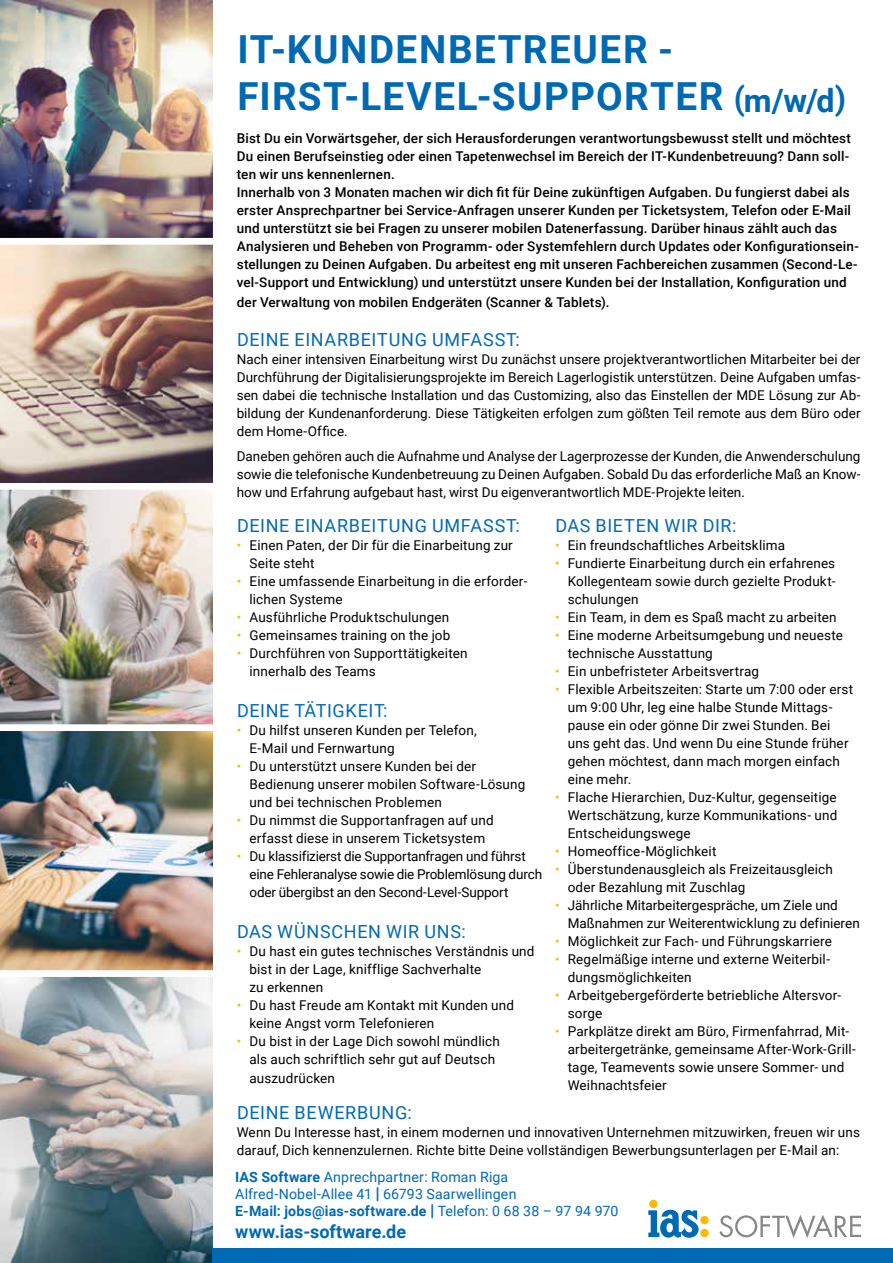
<style>
.page{position:relative;width:893px;height:1263px;background:#fff}
.page>*{position:absolute;margin:0;border:0;box-sizing:border-box;transform-origin:0 0}
.t1{font:700 38.7px/46.3px "Roboto";letter-spacing:.04em;color:#0069b4}
.t2{font:18px "Roboto";letter-spacing:.035em;color:#0069b4}
.t3{font:700 18px "Roboto";color:#0069b4}
.t4{font:14.25px/17px "Roboto";letter-spacing:.01em;color:#0069b4}
.t5{font:13.5px/18px "Roboto";letter-spacing:.01em;color:#000}
.t6{font:500 13.5px/18px "Roboto";letter-spacing:.015em;color:#000}
.t7{font:13.5px/18px "Roboto";letter-spacing:-.015em;color:#000}
.s1{font-size:32.25px}
.s2{color:#fbba00}
.s3{font-weight:700}
.s4{font-family:"Navigo"}
</style>
<div class="page">
<img style="left:0;top:0;width:213px;height:724px">
<img style="left:0;top:731px;width:213px;height:239px">
<div style="left:0;top:238px;width:222px;height:7px;background:#fff"></div>
<div style="left:0;top:483px;width:222px;height:7px;background:#fff"></div>
<img style="left:0;top:977px;width:213px;height:286px">
<svg style="left:649px;top:1199px;width:9px;height:9px"></svg>
<svg style="left:700px;top:1228px;width:9px;height:9px"></svg>
<div style="left:700px;top:1216px;width:9px;height:8px;background:#fbba00;border-radius:50%"></div>
<svg style="left:648px;top:1210px;width:51px;height:28px"></svg>
<svg style="left:719px;top:1215px;width:142px;height:23px"></svg>
<div style="left:213px;top:1248px;width:680px;height:15px;background:#0069b4"></div>
<h1 class="t1" style="left:237px;top:25px;width:610px">IT-KUNDENBETREUER -<br>FIRST-LEVEL-SUPPORTER <span class="s1">(m/w/d)</span></h1>
<p class="t6" style="left:237px;top:129px;width:623px">Bist Du ein Vorwärtsgeher, der sich Herausforderungen verantwortungsbewusst stellt und möchtest Du einen Berufseinstieg oder einen Tapetenwechsel im Bereich der IT-Kundenbetreuung? Dann soll&shy;ten wir uns kennenlernen.<br>Innerhalb von 3 Monaten machen wir dich fit für Deine zukünftigen Aufgaben. Du fungierst dabei als erster Ansprechpartner bei Service-Anfragen unserer Kunden per Ticketsystem, Telefon oder E-Mail und unterstützt sie bei Fragen zu unserer mobilen Datenerfassung. Darüber hinaus zählt auch das Analysieren und Beheben von Programm- oder Systemfehlern durch Updates oder Konfigurationsein&shy;stellungen zu Deinen Aufgaben. Du arbeitest eng mit unseren Fachbereichen zusammen (Second-Le&shy;vel-Support und Entwicklung) und unterstützt unsere Kunden bei der Installation, Konfiguration und</p>
<p class="t6" style="left:237px;top:292px;width:374px">der Verwaltung von mobilen Endgeräten (Scanner &amp; Tablets).</p>
<h2 class="t2" style="left:237px;top:327px;width:284px">DEINE EINARBEITUNG UMFASST:</h2>
<p class="t5" style="left:237px;top:350px;width:625px;text-align:justify">Nach einer intensiven Einarbeitung wirst Du zunächst unsere projektverantwortlichen Mitarbeiter bei der Durchführung der Digitalisierungsprojekte im Bereich Lagerlogistik unterstützen. Deine Aufgaben umfas&shy;sen dabei die technische Installation und das Customizing, also das Einstellen der MDE Lösung zur Ab&shy;bildung der Kundenanforderung. Diese Tätigkeiten erfolgen zum gößten Teil remote aus dem Büro oder dem Home-Office.</p>
<p class="t5" style="left:237px;top:447px;width:625px;text-align:justify">Daneben gehören auch die Aufnahme und Analyse der Lagerprozesse der Kunden, die Anwenderschulung sowie die telefonische Kundenbetreuung zu Deinen Aufgaben. Sobald Du das erforderliche Maß an Know&shy;how und Erfahrung aufgebaut hast, wirst Du eigenverantwortlich MDE-Projekte leiten.</p>
<h2 class="t2" style="left:237px;top:513px;width:284px">DEINE EINARBEITUNG UMFASST:</h2>
<p class="t5" style="left:250px;top:535px;width:265px;text-indent:-13px"><span class="s2">•</span> Einen Paten, der Dir für die Einarbeitung zur<br>Seite steht</p>
<p class="t5" style="left:250px;top:571px;width:279px;text-indent:-13px"><span class="s2">•</span> Eine umfassende Einarbeitung in die erforder&shy;lichen Systeme</p>
<p class="t5" style="left:237px;top:607px;width:214px"><span class="s2">•</span> Ausführliche Produktschulungen</p>
<p class="t5" style="left:237px;top:625px;width:215px"><span class="s2">•</span> Gemeinsames training on the job</p>
<p class="t5" style="left:250px;top:643px;width:220px;text-indent:-13px"><span class="s2">•</span> Durchführen von Supporttätigkeiten innerhalb des Teams</p>
<h2 class="t2" style="left:237px;top:698px;width:152px">DEINE TÄTIGKEIT:</h2>
<p class="t5" style="left:250px;top:720px;width:229px;text-indent:-13px"><span class="s2">•</span> Du hilfst unseren Kunden per Telefon,<br>E-Mail und Fernwartung</p>
<p class="t5" style="left:250px;top:756px;width:277px;text-indent:-13px"><span class="s2">•</span> Du unterstützt unsere Kunden bei der<br>Bedienung unserer mobilen Software-Lösung und bei technischen Problemen</p>
<p class="t5" style="left:237px;top:810px;width:259px;text-align:center"><span class="s2">•</span> Du nimmst die Supportanfragen auf und erfasst diese in unserem Ticketsystem</p>
<p class="t7" style="left:250px;top:846px;width:294px;text-indent:-13px"><span class="s2">•</span> Du klassifizierst die Supportanfragen und führst eine Fehleranalyse sowie die Problemlösung durch oder übergibst an den Second-Level-Support</p>
<h2 class="t2" style="left:237px;top:918px;width:230px">DAS WÜNSCHEN WIR UNS:</h2>
<p class="t5" style="left:250px;top:941px;width:287px;text-indent:-13px"><span class="s2">•</span> Du hast ein gutes technisches Verständnis und bist in der Lage, knifflige Sachverhalte<br>zu erkennen</p>
<p class="t5" style="left:250px;top:995px;width:266px;text-indent:-13px"><span class="s2">•</span> Du hast Freude am Kontakt mit Kunden und keine Angst vorm Telefonieren</p>
<p class="t5" style="left:237px;top:1031px;width:265px;text-align:center"><span class="s2">•</span> Du bist in der Lage Dich sowohl mündlich als auch schriftlich sehr gut auf Deutsch</p>
<p class="t5" style="left:250px;top:1069px;width:87px">auszudrücken</p>
<h2 class="t2" style="left:555px;top:513px;width:183px">DAS BIETEN WIR DIR:</h2>
<p class="t5" style="left:555px;top:535px;width:232px"><span class="s2">•</span> Ein freundschaftliches Arbeitsklima</p>
<p class="t5" style="left:568px;top:553px;width:269px;text-align:justify;text-indent:-13px"><span class="s2">•</span> Fundierte Einarbeitung durch ein erfahrenes Kollegenteam sowie durch gezielte Produkt&shy;schulungen</p>
<p class="t5" style="left:555px;top:607px;width:283px"><span class="s2">•</span> Ein Team, in dem es Spaß macht zu arbeiten</p>
<p class="t5" style="left:568px;top:625px;width:277px;text-indent:-13px"><span class="s2">•</span> Eine moderne Arbeitsumgebung und neueste technische Ausstattung</p>
<p class="t5" style="left:555px;top:661px;width:206px"><span class="s2">•</span> Ein unbefristeter Arbeitsvertrag</p>
<p class="t5" style="left:568px;top:679px;width:287px;text-indent:-13px"><span class="s2">•</span> Flexible Arbeitszeiten: Starte um 7:00 oder erst um 9:00 Uhr, leg eine halbe Stunde Mittags&shy;pause ein oder gönne Dir zwei Stunden. Bei uns geht das. Und wenn Du eine Stunde früher gehen möchtest, dann mach morgen einfach eine mehr.</p>
<p class="t5" style="left:568px;top:787px;width:271px;text-align:justify;text-indent:-13px"><span class="s2">•</span> Flache Hierarchien, Duz-Kultur, gegenseitige Wertschätzung, kurze Kommunikations- und Entscheidungswege</p>
<p class="t5" style="left:555px;top:841px;width:163px"><span class="s2">•</span> Homeoffice-Möglichkeit</p>
<p class="t5" style="left:568px;top:859px;width:267px;text-indent:-13px"><span class="s2">•</span> Überstundenausgleich als Freizeitausgleich oder Bezahlung mit Zuschlag</p>
<p class="t5" style="left:568px;top:895px;width:294px;text-indent:-13px"><span class="s2">•</span> Jährliche Mitarbeitergespräche, um Ziele und<br>Maßnahmen zur Weiterentwicklung zu definieren</p>
<p class="t5" style="left:555px;top:931px;width:278px"><span class="s2">•</span> Möglichkeit zur Fach- und Führungskarriere</p>
<p class="t5" style="left:568px;top:949px;width:264px;text-indent:-13px"><span class="s2">•</span> Regelmäßige interne und externe Weiterbil&shy;dungsmöglichkeiten</p>
<p class="t5" style="left:568px;top:985px;width:275px;text-indent:-13px"><span class="s2">•</span> Arbeitgebergeförderte betriebliche Altersvor&shy;sorge</p>
<p class="t5" style="left:568px;top:1021px;width:290px;text-indent:-13px"><span class="s2">•</span> Parkplätze direkt am Büro, Firmenfahrrad, Mit&shy;arbeitergetränke, gemeinsame After-Work-Grill&shy;tage, Teamevents sowie unsere Sommer- und Weihnachtsfeier</p>
<h2 class="t2" style="left:237px;top:1100px;width:176px">DEINE BEWERBUNG:</h2>
<p class="t5" style="left:237px;top:1123px;width:625px">Wenn Du Interesse hast, in einem modernen und innovativen Unternehmen mitzuwirken, freuen wir uns darauf, Dich kennenzulernen. Richte bitte Deine vollständigen Bewerbungsunterlagen per E-Mail an:</p>
<p class="t4" style="left:235px;top:1168px;width:385px"><span class="s3">IAS Software</span> Anprechpartner: Roman Riga<br>Alfred-Nobel-Allee 41 <span class="s4">|</span> 66793 Saarwellingen<br><span class="s3">E-Mail: jobs@ias-software.de</span> <span class="s4">|</span> Telefon: 0 68 38 – 97 94 970</p>
<h2 class="t3" style="left:235px;top:1219px;width:172px">www.ias-software.de</h2>
</div>
